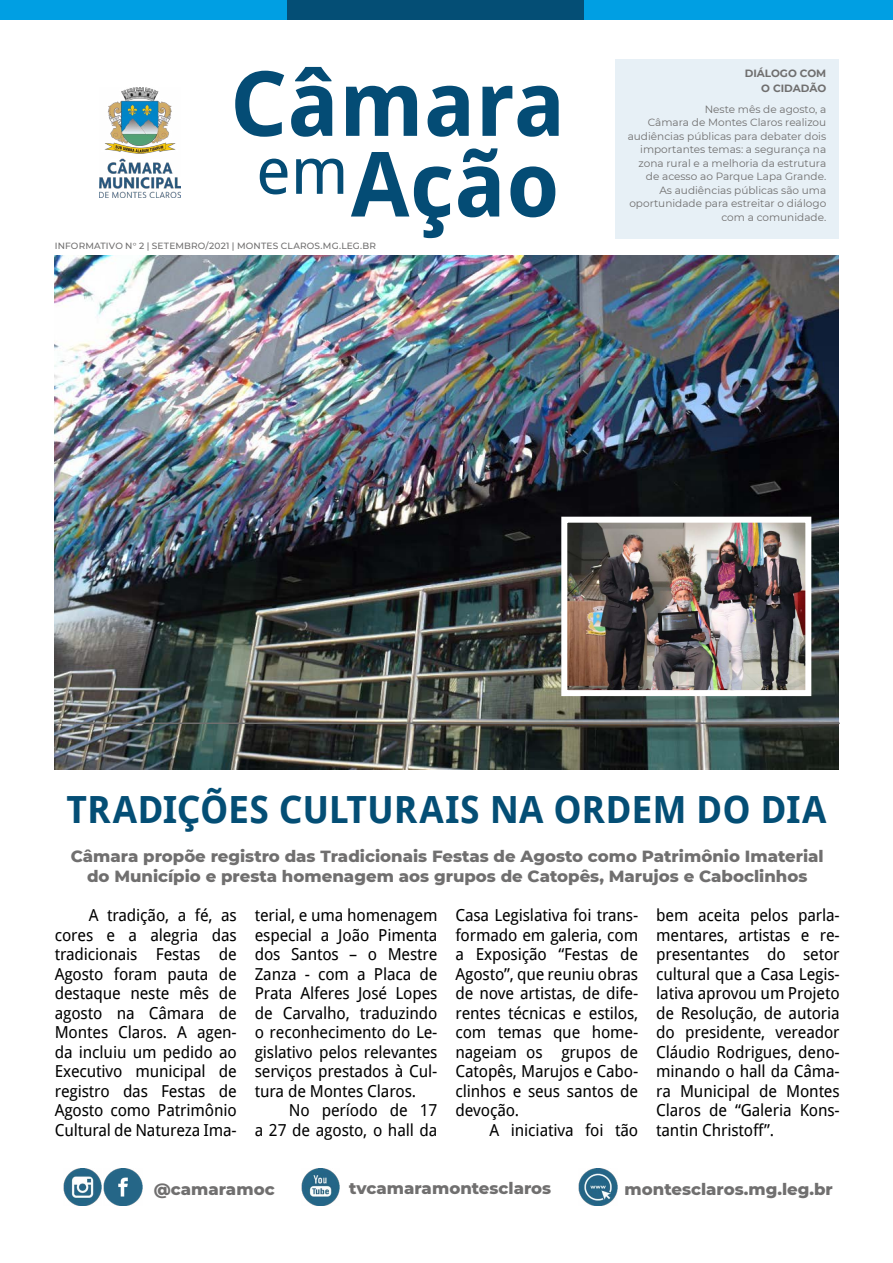
<style>
.page{position:relative;width:893px;height:1263px;background:#fff}
.page>*{position:absolute;margin:0;border:0;box-sizing:border-box;transform-origin:0 0}
.t1{font:700 90px/80.7px "Droid Sans";color:#044c75}
.t2{font:700 37.5px "Droid Sans";letter-spacing:-.005em;color:#044e75}
.t3{font:16.5px/19.5px "Droid Sans";letter-spacing:-.01em;color:#000;text-align:justify}
.t4{font:800 16.5px/19.8px "Montserrat";color:#706f6f;text-align:center}
.t5{font:10.5px/13.5px "Montserrat";color:#706f6f;text-align:right}
.t6{font:700 10.5px/15px "Montserrat";color:#706f6f;text-align:right}
.t7{font:500 9px "Montserrat";letter-spacing:.02em;color:#706f6f}
</style>
<div class="page">
<div style="left:0;top:0;width:287px;height:19px;background:#009fe3"></div>
<div style="left:287px;top:0;width:298px;height:19px;background:#044e75"></div>
<div style="left:585px;top:0;width:308px;height:19px;background:#009fe3"></div>
<img style="left:99px;top:88px;width:81px;height:109px">
<div style="left:615px;top:60px;width:224px;height:179px;background:#e7f0f6"></div>
<img style="left:55px;top:255px;width:784px;height:515px">
<hr style="left:55px;top:722px;width:785px;height:2px;background:#706f6f">
<img style="left:568px;top:524px;width:236px;height:165px">
<div style="left:561px;top:517px;width:250px;height:179px;border:6px solid #fff"></div>
<img style="left:63px;top:1168px;width:38px;height:37px">
<img style="left:104px;top:1168px;width:38px;height:37px">
<img style="left:302px;top:1168px;width:38px;height:37px">
<img style="left:579px;top:1168px;width:38px;height:37px">
<h1 class="t1" style="left:230px;top:64px;width:337px">Câmara <sup>em</sup>Ação</h1>
<p class="t7" style="left:55px;top:240px;width:323px">INFORMATIVO N° 2 | SETEMBRO/2021 | MONTES CLAROS.MG.LEG.BR</p>
<p class="t6" style="left:745px;top:65px;width:83px">DIÁLOGO COM<br>O CIDADÃO</p>
<p class="t5" style="left:628px;top:102px;width:200px">Neste mês de agosto, a<br>Câmara de Montes Claros realizou audiências públicas para debater dois importantes temas: a segurança na zona rural e a melhoria da estrutura de acesso ao Parque Lapa Grande.<br>As audiências públicas são uma oportunidade para estreitar o diálogo com a comunidade.</p>
<h2 class="t2" style="left:67px;top:788px;width:761px">TRADIÇÕES CULTURAIS NA ORDEM DO DIA</h2>
<p class="t4" style="left:71px;top:845px;width:754px">Câmara propõe registro das Tradicionais Festas de Agosto como Patrimônio Imaterial do Município e presta homenagem aos grupos de Catopês, Marujos e Caboclinhos</p>
<p class="t3" style="left:55px;top:906px;width:184px;text-indent:34px">A tradição, a fé, as cores e a alegria das tradicionais Festas de Agosto foram pauta de destaque neste mês de agosto na Câmara de Montes Claros. A agen&shy;da incluiu um pedido ao Executivo municipal de registro das Festas de Agosto como Patrimônio Cultural de Natureza Ima-</p>
<p class="t3" style="left:255px;top:906px;width:184px">terial, e uma homenagem especial a João Pimenta dos Santos – o Mestre Zanza - com a Placa de Prata Alferes José Lopes de Carvalho, traduzindo o reconhecimento do Le&shy;gislativo pelos relevantes serviços prestados à Cul&shy;tura de Montes Claros.</p>
<p class="t3" style="left:455px;top:906px;width:184px">Casa Legislativa foi trans&shy;formado em galeria, com a Exposição “Festas de Agosto”, que reuniu obras de nove artistas, de dife&shy;rentes técnicas e estilos, com temas que home&shy;nageiam os grupos de Catopês, Marujos e Cabo&shy;clinhos e seus santos de devoção.</p>
<p class="t3" style="left:489px;top:1120px;width:150px">A iniciativa foi tão</p>
<p class="t3" style="left:656px;top:906px;width:185px">bem aceita pelos parla&shy;mentares, artistas e re&shy;presentantes do setor cultural que a Casa Legis&shy;lativa aprovou um Projeto de Resolução, de autoria do presidente, vereador Cláudio Rodrigues, deno&shy;minando o hall da Câma&shy;ra Municipal de Montes Claros de “Galeria Kons&shy;tantin Christoff”.</p>
<p class="t3" style="left:255px;top:1101px;width:184px;text-align:right">No período de 17<br>a 27 de agosto, o hall da</p>
<p class="t4" style="left:154px;top:1178px;width:122px">@camaramoc</p>
<p class="t4" style="left:349px;top:1178px;width:203px">tvcamaramontesclaros</p>
<p class="t4" style="left:624px;top:1178px;width:210px">montesclaros.mg.leg.br</p>
</div>
